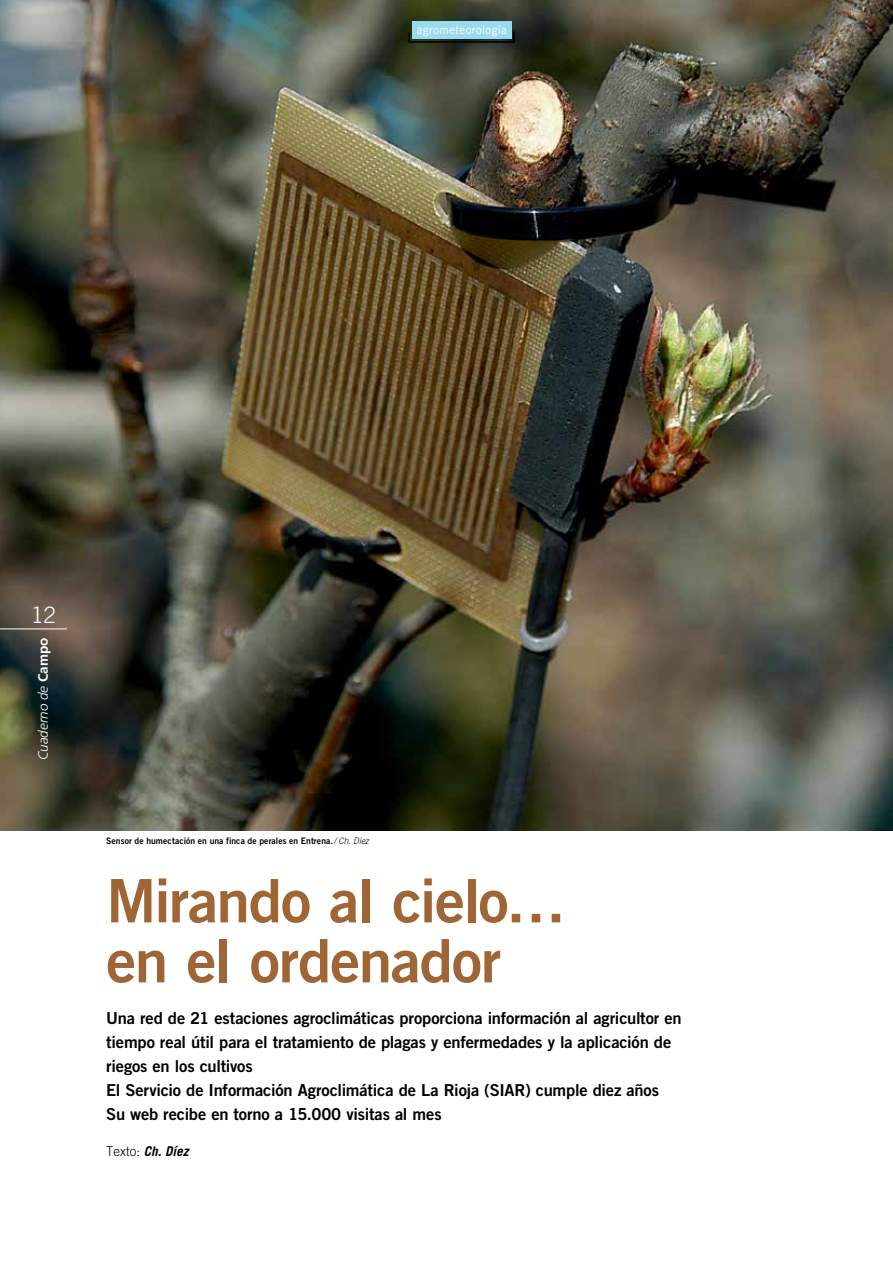
<style>
.page{position:relative;width:893px;height:1263px;background:#fff}
.page>*{position:absolute;margin:0;border:0;box-sizing:border-box;transform-origin:0 0}
.t1{font:60px/60px "Trade Gothic Bold Two";letter-spacing:-.025em;color:#9f6535}
.t2{font:300 22.5px "Trade Gothic";color:#fff}
.t3{font:16.5px/24px "Trade Gothic Bold Two";letter-spacing:-.01em;color:#000}
.t4{font:italic 300 13.5px "Frutiger";color:#fff}
.t5{font:italic 700 13.5px "Trade Gothic";color:#000}
.t6{font:12px "Trade Gothic";letter-spacing:.035em;color:#fff;scale:.95 1}
.t7{font:9px "Trade Gothic Bold Two";letter-spacing:.015em;color:#000;scale:.95 1}
.s1{font-weight:700;font-style:normal}
.s2{font-family:"Trade Gothic";font-weight:300;font-style:italic}
.s3{font-weight:300;font-style:normal}
</style>
<div class="page">
<img style="left:0;top:0;width:893px;height:830px">
<hr style="left:0;top:628px;width:67px;height:1px;background:#fff">
<svg style="left:408px;top:30px;width:107px;height:13px"></svg>
<div style="left:412px;top:21px;width:99px;height:18px;background:#98daee"></div>
<p class="t6" style="left:417px;top:23px;width:96px">agrometeorología</p>
<h2 class="t2" style="left:31px;top:601px;width:27px">12</h2>
<p class="t4" style="left:35px;top:760px;width:124px;rotate:-90deg">Cuaderno de <span class="s1">Campo</span></p>
<p class="t7" style="left:106px;top:835px;width:278px">Sensor de humectación en una finca de perales en Entrena.<span class="s2">/ Ch. Díez</span></p>
<h1 class="t1" style="left:106px;top:870px;width:461px">Mirando al cielo… en el ordenador</h1>
<p class="t3" style="left:106px;top:1006px;width:577px">Una red de 21 estaciones agroclimáticas proporciona información al agricultor en tiempo real útil para el tratamiento de plagas y enfermedades y la aplicación de riegos en los cultivos<br>El Servicio de Información Agroclimática de La Rioja (SIAR) cumple diez años Su web recibe en torno a 15.000 visitas al mes</p>
<p class="t5" style="left:106px;top:1143px;width:84px"><span class="s3">Texto:</span> Ch. Díez</p>
</div>
